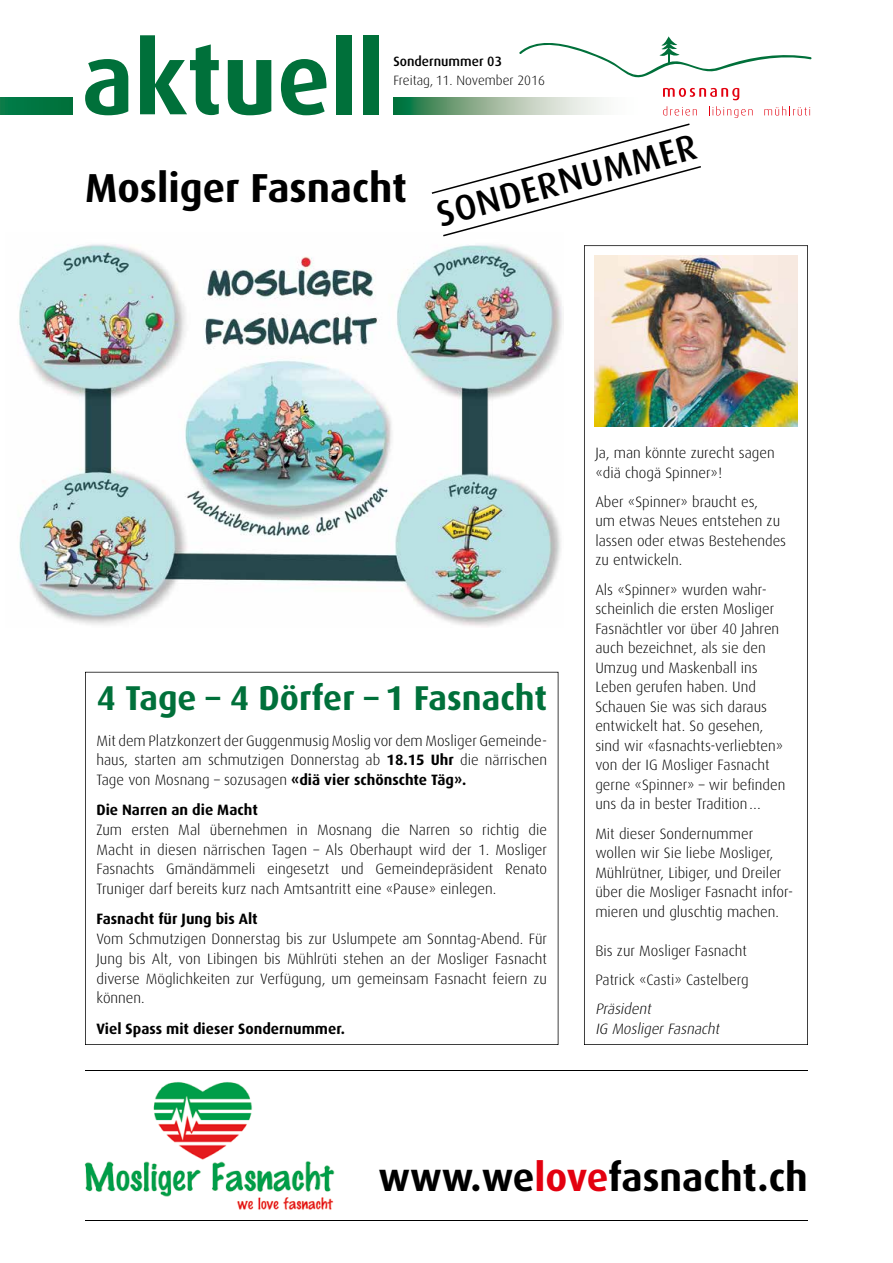
<style>
.page{position:relative;width:893px;height:1263px;background:#fff}
.page>*{position:absolute;margin:0;border:0;box-sizing:border-box;transform-origin:0 0}
.t1{font:700 100.65px "Dax";color:#00703a;scale:.96 1}
.t2{font:700 40.5px "Dax";color:#000}
.t3{font:700 39.3px "Dax";color:#000}
.t4{font:500 36px "Dax";color:#000}
.t5{font:700 34.5px "Dax";color:#00703a}
.t6{font:300 15px/19.5px "Dax";color:#000}
.t7{font:700 15px "Dax";color:#000}
.t8{font:italic 300 15px/19.5px "Dax";color:#000}
.t9{font:300 13.5px "Dax";color:#000}
.t10{font:500 13.5px "Dax";color:#000}
.s1{font-weight:700}
.s2{color:#e3000f}
</style>
<div class="page">
<img style="left:18px;top:236px;width:544px;height:391px">
<svg style="left:663px;top:88px;width:76px;height:12px"></svg>
<svg style="left:519px;top:36px;width:292px;height:42px"></svg>
<svg style="left:663px;top:106px;width:34px;height:10px"></svg>
<svg style="left:709px;top:106px;width:44px;height:12px"></svg>
<svg style="left:764px;top:106px;width:46px;height:10px"></svg>
<svg style="left:393px;top:98px;width:209px;height:17px;background:#95b89d"></svg>
<div style="left:0;top:98px;width:72px;height:17px;background:#007641"></div>
<svg style="left:584px;top:245px;width:224px;height:800px"></svg>
<img style="left:595px;top:256px;width:202px;height:170px">
<svg style="left:85px;top:672px;width:473px;height:373px"></svg>
<hr style="left:85px;top:1070px;width:723px;height:1px;background:#000">
<hr style="left:85px;top:1220px;width:723px;height:1px;background:#000">
<img style="left:84px;top:1082px;width:251px;height:128px">
<svg style="left:432px;top:123px;width:269px;height:113px"></svg>
<h1 class="t1" style="left:82px;top:23px;width:317px">aktuell</h1>
<p class="t10" style="left:393px;top:53px;width:110px">Sondernummer 03</p>
<p class="t9" style="left:393px;top:73px;width:153px">Freitag, 11. November 2016</p>
<h2 class="t2" style="left:85px;top:165px;width:323px">Mosliger Fasnacht</h2>
<h3 class="t4" style="left:432px;top:195px;width:269px;rotate:-15deg">SONDERNUM M ER</h3>
<h3 class="t5" style="left:96px;top:678px;width:452px">4 Tage – 4 Dörfer – 1 Fasnacht</h3>
<p class="t6" style="left:96px;top:731px;width:452px;text-align:justify">Mit dem Platzkonzert der Guggenmusig Moslig vor dem Mosliger Gemeinde&shy;haus, starten am schmutzigen Donnerstag ab <span class="s1">18.15 Uhr</span> die närrischen Tage von Mosnang – sozusagen <span class="s1">«diä vier schönschte Täg».</span></p>
<p class="t7" style="left:96px;top:802px;width:163px">Die Narren an die Macht</p>
<p class="t6" style="left:96px;top:820px;width:452px;text-align:justify">Zum ersten Mal übernehmen in Mosnang die Narren so richtig die Macht in diesen närrischen Tagen – Als Oberhaupt wird der 1. Mosliger Fasnachts Gmändämmeli eingesetzt und Gemeindepräsident Renato Truniger darf bereits kurz nach Amtsantritt eine «Pause» einlegen.</p>
<p class="t7" style="left:96px;top:911px;width:163px">Fasnacht für Jung bis Alt</p>
<p class="t6" style="left:96px;top:929px;width:452px;text-align:justify">Vom Schmutzigen Donnerstag bis zur Uslumpete am Sonntag-Abend. Für Jung bis Alt, von Libingen bis Mühlrüti stehen an der Mosliger Fasnacht diverse Möglichkeiten zur Verfügung, um gemeinsam Fasnacht feiern zu können.</p>
<p class="t7" style="left:96px;top:1020px;width:250px">Viel Spass mit dieser Sondernummer.</p>
<p class="t6" style="left:595px;top:443px;width:181px">Ja, man könnte zurecht sagen «diä chogä Spinner»!</p>
<p class="t6" style="left:595px;top:492px;width:192px">Aber «Spinner» braucht es,<br>um etwas Neues entstehen zu lassen oder etwas Bestehendes zu entwickeln.</p>
<p class="t6" style="left:595px;top:580px;width:192px">Als «Spinner» wurden wahr&shy;scheinlich die ersten Mosliger<br>Fasnächtler vor über 40 Jahren auch bezeichnet, als sie den<br>Umzug und Maskenball ins<br>Leben gerufen haben. Und<br>Schauen Sie was sich daraus entwickelt hat. So gesehen, sind wir «fasnachts-verliebten» von der IG Mosliger Fasnacht gerne «Spinner» – wir befinden uns da in bester Tradition…</p>
<p class="t6" style="left:595px;top:824px;width:199px">Mit dieser Sondernummer wollen wir Sie liebe Mosliger,<br>Mühlrütner, Libiger, und Dreiler über die Mosliger Fasnacht infor&shy;mieren und gluschtig machen.</p>
<p class="t6" style="left:595px;top:936px;width:155px;line-height:29.2px">Bis zur Mosliger Fasnacht<br>Patrick «Casti» Castelberg</p>
<p class="t8" style="left:595px;top:999px;width:129px">Präsident<br>IG Mosliger Fasnacht</p>
<h3 class="t3" style="left:378px;top:1155px;width:431px">www.we<span class="s2">love</span>fasnacht.ch</h3>
</div>
